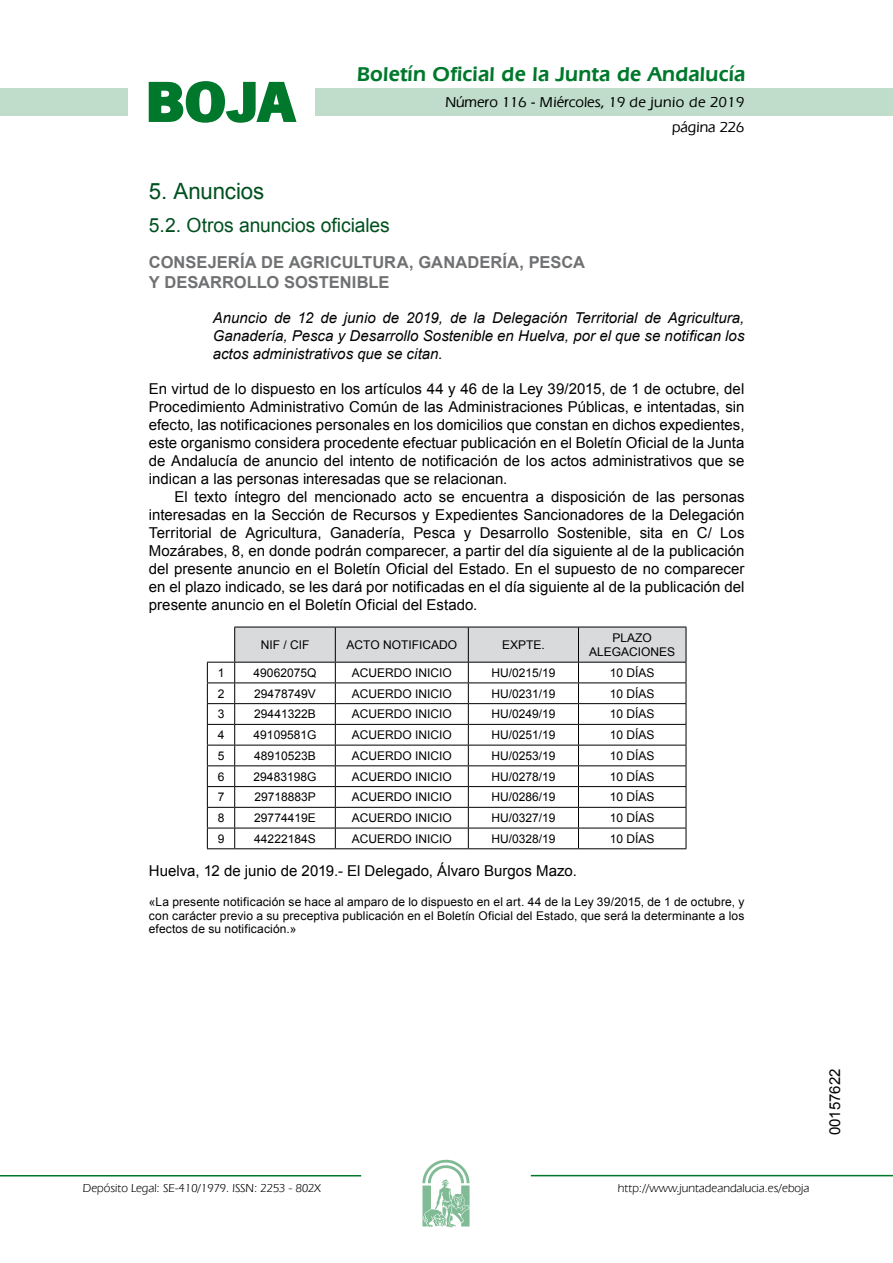
<style>
.page{position:relative;width:893px;height:1263px;background:#fff}
.page>*{position:absolute;margin:0;border:0;box-sizing:border-box;transform-origin:0 0}
.t1{font:700 57.75px "News Got T";color:#00782c;scale:1.14 1}
.t2{font:22.5px "Arial";letter-spacing:-.005em;color:#00501f}
.t3{font:600 21px "Eras IT Cby BT";letter-spacing:.01em;color:#00782c}
.t4{font:19.5px "Arial";letter-spacing:-.005em;color:#00501f}
.t5{font:700 16.5px/19.5px "Arial";letter-spacing:.005em;color:#707173}
.t6{font:15px/18px "Arial";color:#000;text-align:justify}
.t7{font:italic 15px/18px "Arial";color:#000;text-align:justify}
.t8{font:500 15px/24.5px "Eras IT Cby BT";color:#000;text-align:right}
.t9{font:12px/13.5px "Arial";color:#000;text-align:center}
.t10{font:12px "Eras IT Cby BT";color:#000}
</style>
<div class="page">
<div style="left:315px;top:88px;width:577px;height:28px;background:#bfddca"></div>
<div style="left:0;top:88px;width:128px;height:28px;background:#bfddca"></div>
<hr style="left:0;top:1175px;width:361px;height:2px;background:#00782c">
<svg style="left:422px;top:1159px;width:47px;height:68px"></svg>
<hr style="left:531px;top:1175px;width:361px;height:1px;background:#00782c">
<svg style="left:148px;top:81px;width:149px;height:42px"></svg>
<svg style="left:207px;top:627px;width:479px;height:222px"></svg>
<h1 class="t1" style="left:145px;top:68px;width:133px">BOJA</h1>
<h3 class="t3" style="left:357px;top:62px;width:390px">Boletín Oficial de la Junta de Andalucía</h3>
<p class="t8" style="left:445px;top:90px;width:300px">Número 116 - Miércoles, 19 de junio de 2019 página 226</p>
<h2 class="t2" style="left:149px;top:177px;width:117px">5. Anuncios</h2>
<h3 class="t4" style="left:149px;top:212px;width:242px">5.2. Otros anuncios oficiales</h3>
<p class="t5" style="left:149px;top:253px;width:437px">CONSEJERÍA DE AGRICULTURA, GANADERÍA, PESCA<br>Y DESARROLLO SOSTENIBLE</p>
<p class="t7" style="left:213px;top:309px;width:533px">Anuncio de 12 de junio de 2019, de la Delegación Territorial de Agricultura, Ganadería, Pesca y Desarrollo Sostenible en Huelva, por el que se notifican los actos administrativos que se citan.</p>
<p class="t6" style="left:149px;top:380px;width:597px">En virtud de lo dispuesto en los artículos 44 y 46 de la Ley 39/2015, de 1 de octubre, del Procedimiento Administrativo Común de las Administraciones Públicas, e intentadas, sin efecto, las notificaciones personales en los domicilios que constan en dichos expedientes, este organismo considera procedente efectuar publicación en el Boletín Oficial de la Junta de Andalucía de anuncio del intento de notificación de los actos administrativos que se indican a las personas interesadas que se relacionan.</p>
<p class="t6" style="left:149px;top:488px;width:597px;text-indent:26px">El texto íntegro del mencionado acto se encuentra a disposición de las personas interesadas en la Sección de Recursos y Expedientes Sancionadores de la Delegación Territorial de Agricultura, Ganadería, Pesca y Desarrollo Sostenible, sita en C/ Los Mozárabes, 8, en donde podrán comparecer, a partir del día siguiente al de la publicación del presente anuncio en el Boletín Oficial del Estado. En el supuesto de no comparecer en el plazo indicado, se les dará por notificadas en el día siguiente al de la publicación del presente anuncio en el Boletín Oficial del Estado.</p>
<p class="t9" style="left:261px;top:638px;width:50px">NIF / CIF</p>
<p class="t9" style="left:346px;top:638px;width:112px">ACTO NOTIFICADO</p>
<p class="t9" style="left:502px;top:638px;width:44px">EXPTE.</p>
<p class="t9" style="left:589px;top:630px;width:88px;line-height:14.4px">PLAZO<br>ALEGACIONES</p>
<p class="t9" style="left:218px;top:666px;width:8px">1</p>
<p class="t9" style="left:254px;top:666px;width:64px">49062075Q</p>
<p class="t9" style="left:352px;top:666px;width:102px">ACUERDO INICIO</p>
<p class="t9" style="left:491px;top:666px;width:66px">HU/0215/19</p>
<p class="t9" style="left:610px;top:666px;width:46px">10 DÍAS</p>
<p class="t9" style="left:218px;top:687px;width:8px">2</p>
<p class="t9" style="left:254px;top:687px;width:63px">29478749V</p>
<p class="t9" style="left:352px;top:687px;width:102px">ACUERDO INICIO</p>
<p class="t9" style="left:491px;top:687px;width:66px">HU/0231/19</p>
<p class="t9" style="left:610px;top:687px;width:46px">10 DÍAS</p>
<p class="t9" style="left:218px;top:708px;width:8px">3</p>
<p class="t9" style="left:254px;top:708px;width:63px">29441322B</p>
<p class="t9" style="left:352px;top:708px;width:102px">ACUERDO INICIO</p>
<p class="t9" style="left:491px;top:708px;width:66px">HU/0249/19</p>
<p class="t9" style="left:610px;top:708px;width:46px">10 DÍAS</p>
<p class="t9" style="left:218px;top:728px;width:8px">4</p>
<p class="t9" style="left:254px;top:728px;width:64px">49109581G</p>
<p class="t9" style="left:352px;top:728px;width:102px">ACUERDO INICIO</p>
<p class="t9" style="left:491px;top:728px;width:66px">HU/0251/19</p>
<p class="t9" style="left:610px;top:728px;width:46px">10 DÍAS</p>
<p class="t9" style="left:218px;top:749px;width:8px">5</p>
<p class="t9" style="left:254px;top:749px;width:63px">48910523B</p>
<p class="t9" style="left:352px;top:749px;width:102px">ACUERDO INICIO</p>
<p class="t9" style="left:491px;top:749px;width:66px">HU/0253/19</p>
<p class="t9" style="left:610px;top:749px;width:46px">10 DÍAS</p>
<p class="t9" style="left:218px;top:770px;width:8px">6</p>
<p class="t9" style="left:254px;top:770px;width:64px">29483198G</p>
<p class="t9" style="left:352px;top:770px;width:102px">ACUERDO INICIO</p>
<p class="t9" style="left:491px;top:770px;width:66px">HU/0278/19</p>
<p class="t9" style="left:610px;top:770px;width:46px">10 DÍAS</p>
<p class="t9" style="left:218px;top:790px;width:8px">7</p>
<p class="t9" style="left:254px;top:790px;width:63px">29718883P</p>
<p class="t9" style="left:352px;top:790px;width:102px">ACUERDO INICIO</p>
<p class="t9" style="left:491px;top:790px;width:66px">HU/0286/19</p>
<p class="t9" style="left:610px;top:790px;width:46px">10 DÍAS</p>
<p class="t9" style="left:218px;top:811px;width:8px">8</p>
<p class="t9" style="left:254px;top:811px;width:63px">29774419E</p>
<p class="t9" style="left:352px;top:811px;width:102px">ACUERDO INICIO</p>
<p class="t9" style="left:491px;top:811px;width:66px">HU/0327/19</p>
<p class="t9" style="left:610px;top:811px;width:46px">10 DÍAS</p>
<p class="t9" style="left:218px;top:832px;width:8px">9</p>
<p class="t9" style="left:254px;top:832px;width:63px">44222184S</p>
<p class="t9" style="left:352px;top:832px;width:102px">ACUERDO INICIO</p>
<p class="t9" style="left:491px;top:832px;width:66px">HU/0328/19</p>
<p class="t9" style="left:610px;top:832px;width:46px">10 DÍAS</p>
<p class="t6" style="left:149px;top:862px;width:429px">Huelva, 12 de junio de 2019.- El Delegado, Álvaro Burgos Mazo.</p>
<p class="t9" style="left:149px;top:895px;width:597px;text-align:justify">«La presente notificación se hace al amparo de lo dispuesto en el art. 44 de la Ley 39/2015, de 1 de octubre, y con carácter previo a su preceptiva publicación en el Boletín Oficial del Estado, que será la determinante a los efectos de su notificación.»</p>
<p class="t10" style="left:83px;top:1181px;width:239px">Depósito Legal: SE-410/1979. ISSN: 2253 - 802X</p>
<p class="t10" style="left:618px;top:1181px;width:193px">http://www.juntadeandalucia.es/eboja</p>
<p class="t6" style="left:826px;top:1135px;width:68px;rotate:-90deg">00157622</p>
</div>
